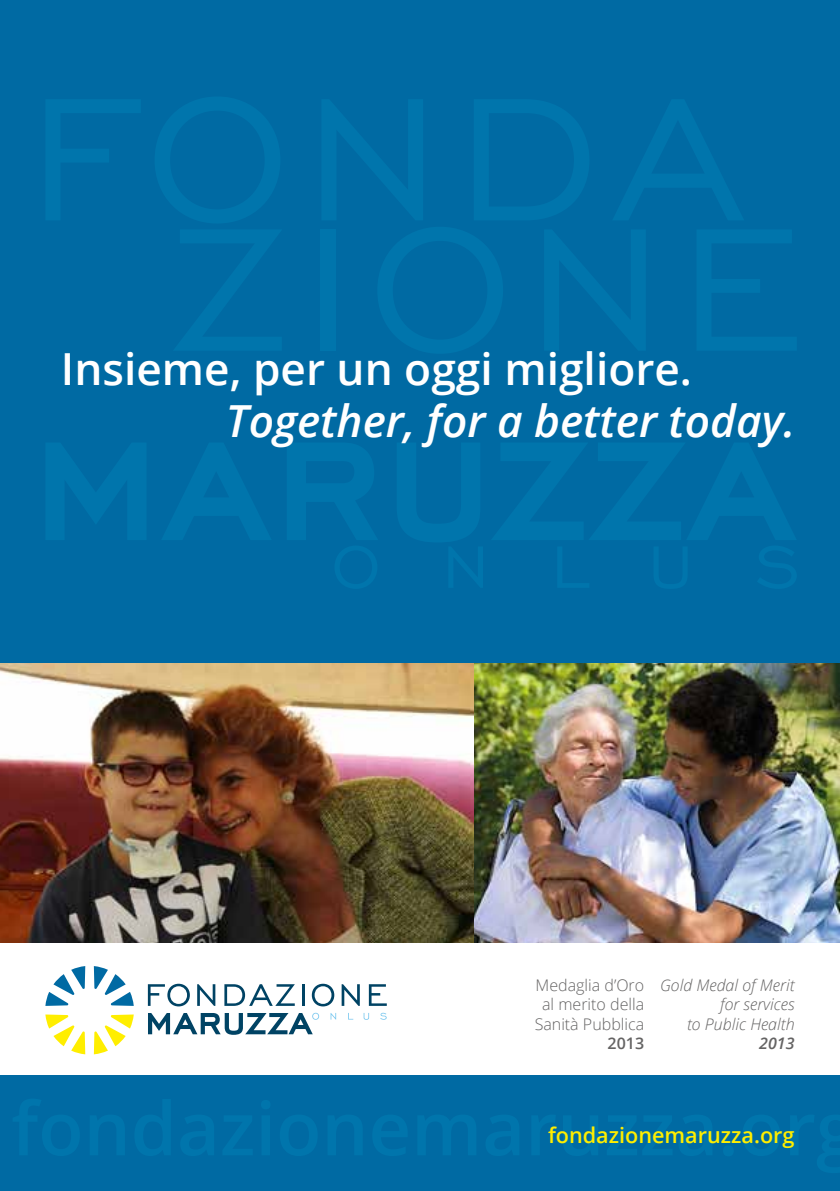
<style>
.page{position:relative;width:840px;height:1191px;background:#fff}
.page>*{position:absolute;margin:0;border:0;box-sizing:border-box;transform-origin:0 0}
.t1{font:600 44.2px "Open Sans";color:#fff}
.t2{font:italic 600 44.2px "Open Sans";color:#fff}
.t3{font:600 21.6px "Open Sans";color:#fe0}
.t4{font:italic 300 16px/19.2px "Open Sans";color:#646363;text-align:right}
.t5{font:300 16px/19.2px "Open Sans";color:#646363;text-align:center}
.t6{font:600 16px "Open Sans";color:#646363}
.t7{font:italic 600 16px "Open Sans";color:#646363}
</style>
<div class="page">
<div style="left:0;top:0;width:839px;height:1191px;background:#006aa3"></div>
<div style="left:0;top:942px;width:839px;height:133px;background:#fff"></div>
<img style="left:473px;top:663px;width:366px;height:279px">
<img style="left:0;top:663px;width:473px;height:279px">
<svg style="left:46px;top:100px;width:94px;height:120px"></svg>
<svg style="left:155px;top:97px;width:125px;height:126px"></svg>
<svg style="left:322px;top:100px;width:101px;height:120px"></svg>
<svg style="left:474px;top:100px;width:115px;height:120px"></svg>
<svg style="left:613px;top:100px;width:130px;height:120px"></svg>
<svg style="left:175px;top:230px;width:106px;height:120px"></svg>
<div style="left:320px;top:229px;width:16px;height:122px;background:#0075ac"></div>
<svg style="left:378px;top:227px;width:125px;height:126px"></svg>
<svg style="left:545px;top:230px;width:100px;height:120px"></svg>
<svg style="left:697px;top:230px;width:99px;height:120px"></svg>
<svg style="left:46px;top:443px;width:100px;height:97px"></svg>
<svg style="left:162px;top:443px;width:109px;height:97px"></svg>
<svg style="left:287px;top:443px;width:90px;height:145px"></svg>
<svg style="left:397px;top:443px;width:85px;height:144px"></svg>
<svg style="left:492px;top:443px;width:304px;height:145px"></svg>
<svg style="left:45px;top:1014px;width:40px;height:40px"></svg>
<svg style="left:94px;top:966px;width:40px;height:40px"></svg>
<svg style="left:94px;top:1014px;width:40px;height:40px"></svg>
<svg style="left:45px;top:966px;width:40px;height:40px"></svg>
<svg style="left:148px;top:983px;width:42px;height:23px"></svg>
<svg style="left:197px;top:984px;width:18px;height:22px"></svg>
<svg style="left:224px;top:984px;width:71px;height:22px"></svg>
<hr style="left:301px;top:984px;width:3px;height:22px;background:#004364">
<svg style="left:311px;top:983px;width:23px;height:23px"></svg>
<svg style="left:341px;top:984px;width:18px;height:22px"></svg>
<svg style="left:368px;top:984px;width:18px;height:22px"></svg>
<svg style="left:148px;top:1012px;width:171px;height:22px"></svg>
<svg style="left:330px;top:1013px;width:6px;height:6px"></svg>
<svg style="left:363px;top:1013px;width:6px;height:6px"></svg>
<svg style="left:380px;top:1012px;width:6px;height:7px"></svg>
<h1 class="t1" style="left:61px;top:338px;width:632px">Insieme, per un oggi migliore.</h1>
<h1 class="t2" style="left:226px;top:391px;width:570px">Together, for a better today.</h1>
<p class="t5" style="left:534px;top:975px;width:111px">Medaglia d’Oro al merito della<br>Sanità Pubblica</p>
<p class="t6" style="left:607px;top:1032px;width:38px">2013</p>
<p class="t4" style="left:659px;top:975px;width:136px">Gold Medal of Merit for services<br>to Public Health</p>
<p class="t7" style="left:758px;top:1032px;width:37px">2013</p>
<h2 class="t3" style="left:547px;top:1119px;width:248px">fondazionemaruzza.org</h2>
</div>
